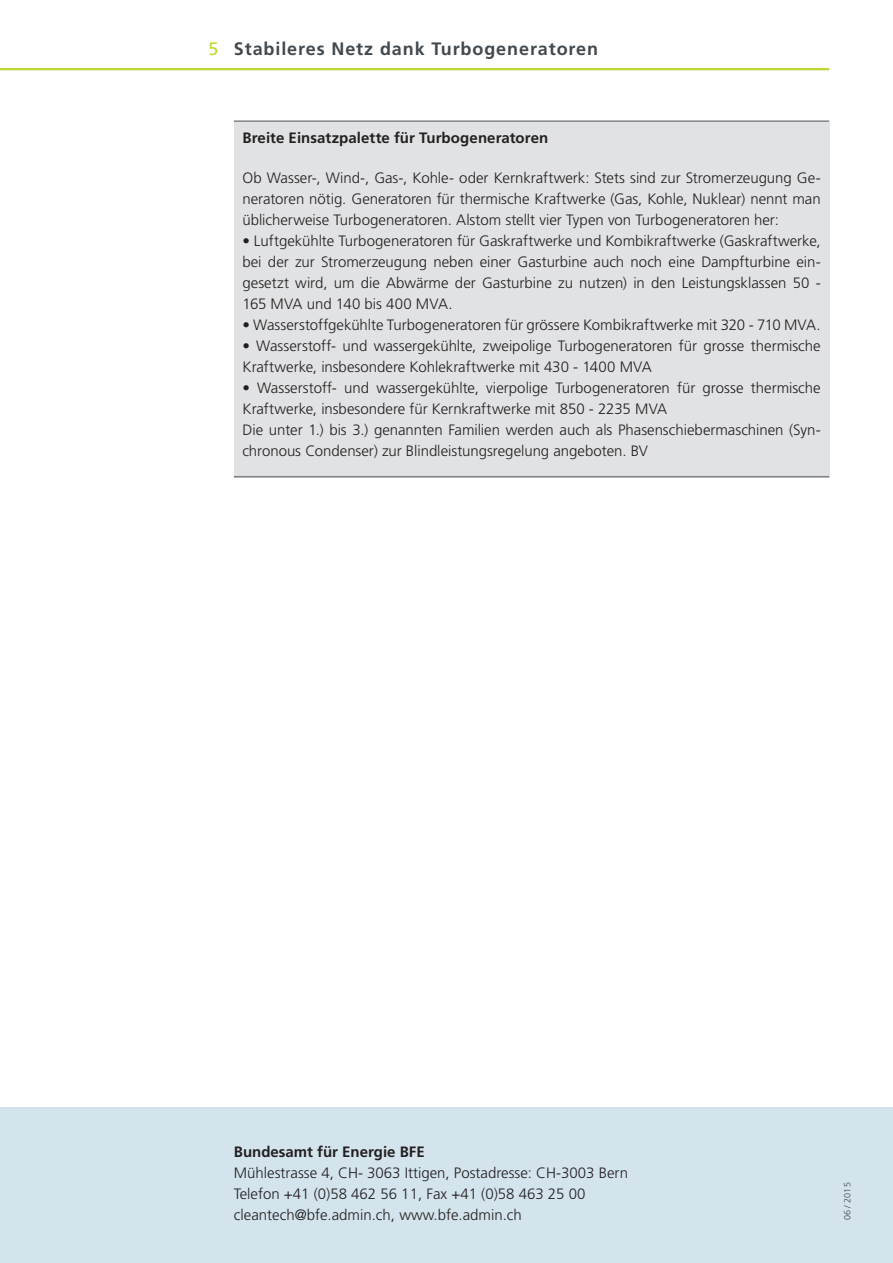
<style>
.page{position:relative;width:893px;height:1263px;background:#fff}
.page>*{position:absolute;margin:0;border:0;box-sizing:border-box;transform-origin:0 0}
.t1{font:700 18px "Frutiger LT Std";letter-spacing:.05em;color:#41494e}
.t2{font:300 15px/21px "Frutiger LT Std";color:#231f20}
.t3{font:700 15px "Frutiger LT Std";color:#231f20}
.t4{font:300 9px "Frutiger LT Std";letter-spacing:.05em;color:#41494e}
.s1{font-weight:400;color:#bed630}
</style>
<div class="page">
<hr style="left:0;top:68px;width:829px;height:2px;background:#bed630">
<div style="left:0;top:1107px;width:893px;height:156px;background:#d3e4ed"></div>
<div style="left:234px;top:122px;width:595px;height:355px;background:#e1e2e4"></div>
<hr style="left:234px;top:120px;width:595px;height:2px;background:#808285">
<hr style="left:234px;top:476px;width:595px;height:1px;background:#808285">
<p class="t1" style="left:208px;top:38px;width:391px"><span class="s1">5</span> Stabileres Netz dank Turbogeneratoren</p>
<p class="t3" style="left:242px;top:128px;width:307px">Breite Einsatzpalette für Turbogeneratoren</p>
<p class="t2" style="left:242px;top:168px;width:580px;text-align:justify">Ob Wasser-, Wind-, Gas-, Kohle- oder Kernkraftwerk: Stets sind zur Stromerzeugung Ge&shy;neratoren nötig. Generatoren für thermische Kraftwerke (Gas, Kohle, Nuklear) nennt man üblicherweise Turbogeneratoren. Alstom stellt vier Typen von Turbogeneratoren her:</p>
<p class="t2" style="left:242px;top:231px;width:580px;text-align:justify">• Luftgekühlte Turbogeneratoren für Gaskraftwerke und Kombikraftwerke (Gaskraftwerke, bei der zur Stromerzeugung neben einer Gasturbine auch noch eine Dampfturbine ein&shy;gesetzt wird, um die Abwärme der Gasturbine zu nutzen) in den Leistungsklassen 50 - 165 MVA und 140 bis 400 MVA.</p>
<p class="t2" style="left:242px;top:315px;width:580px">• Wasserstoffgekühlte Turbogeneratoren für grössere Kombikraftwerke mit 320 - 710 MVA.</p>
<p class="t2" style="left:242px;top:336px;width:580px">• Wasserstoff- und wassergekühlte, zweipolige Turbogeneratoren für grosse thermische<br>Kraftwerke, insbesondere Kohlekraftwerke mit 430 - 1400 MVA</p>
<p class="t2" style="left:242px;top:378px;width:580px">• Wasserstoff- und wassergekühlte, vierpolige Turbogeneratoren für grosse thermische Kraftwerke, insbesondere für Kernkraftwerke mit 850 - 2235 MVA<br>Die unter 1.) bis 3.) genannten Familien werden auch als Phasenschiebermaschinen (Syn&shy;chronous Condenser) zur Blindleistungsregelung angeboten. BV</p>
<p class="t3" style="left:234px;top:1143px;width:192px">Bundesamt für Energie BFE</p>
<p class="t2" style="left:234px;top:1163px;width:396px">Mühlestrasse 4, CH- 3063 Ittigen, Postadresse: CH-3003 Bern<br>Telefon +41 (0)58 462 56 11, Fax +41 (0)58 463 25 00 cleantech@bfe.admin.ch, www.bfe.admin.ch</p>
<p class="t4" style="left:842px;top:1220px;width:40px;rotate:-90deg">06 / 2015</p>
</div>
